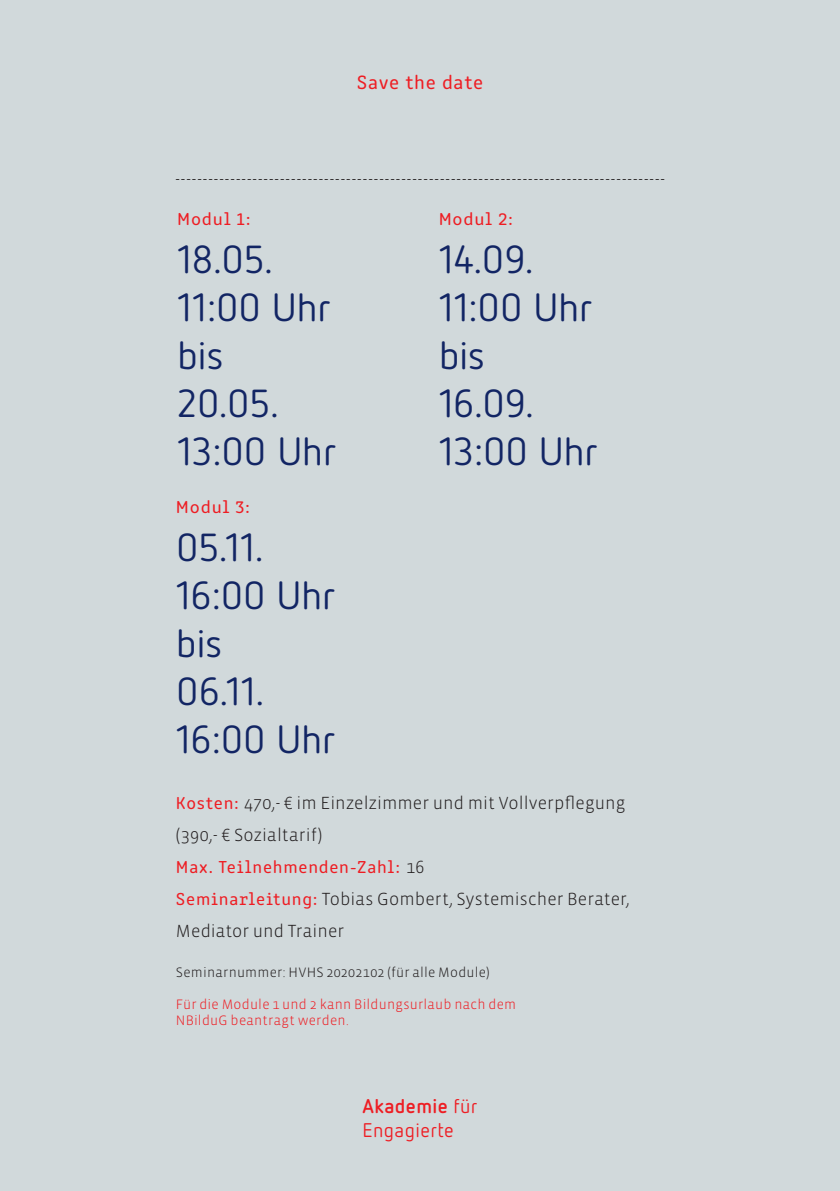
<style>
.page{position:relative;width:840px;height:1191px;background:#fff}
.page>*{position:absolute;margin:0;border:0;box-sizing:border-box;transform-origin:0 0}
.t1{font:39px/48px "Netto OT";letter-spacing:-.015em;color:#122564;scale:1.04 1}
.t2{font:20px "Clone Rounded Latn";letter-spacing:.035em;color:#ee1d23}
.t3{font:19.8px/24px "Netto OT";letter-spacing:.02em;color:#ee1d23}
.t4{font:300 18px/32px "Vista Sans OT";letter-spacing:.005em;color:#231f20}
.t5{font:18px "Clone Rounded Latn";letter-spacing:.045em;color:#ee1d23}
.t6{font:18px "Clone Rounded Latn";letter-spacing:.045em;color:#ee1d23;scale:1.04 1}
.t7{font:300 14px/16px "Vista Sans OT";letter-spacing:.015em;color:#ee1d23}
.t8{font:300 14px "Vista Sans OT";letter-spacing:.015em;color:#231f20}
.s1{font-family:"Clone Rounded Latn";font-weight:400;color:#ee1d23}
.s2{font-family:"Vista Sans OT";font-weight:300;color:#231f20}
.s3{font-weight:700}
</style>
<div class="page">
<div style="left:0;top:0;width:839px;height:1191px;background:#d1d9db"></div>
<p class="t2" style="left:356px;top:67px;width:128px">Save the date</p>
<p class="t4" style="left:175px;top:163px;width:491px">-----------------------------------------------------------------------------------------</p>
<p class="t6" style="left:177px;top:206px;width:72px">Modul 1:</p>
<h1 class="t1" style="left:177px;top:235px;width:155px">18.05.<br>11:00 Uhr bis<br>20.05.<br>13:00 Uhr</h1>
<p class="t6" style="left:176px;top:494px;width:73px">Modul 3:</p>
<h1 class="t1" style="left:176px;top:523px;width:155px">05.11.<br>16:00 Uhr bis<br>06.11.<br>16:00 Uhr</h1>
<p class="t6" style="left:438px;top:206px;width:73px">Modul 2:</p>
<h1 class="t1" style="left:438px;top:235px;width:155px">14.09.<br>11:00 Uhr bis<br>16.09.<br>13:00 Uhr</h1>
<p class="t4" style="left:176px;top:787px;width:451px"><span class="s1">Kosten:</span> 470,- € im Einzelzimmer und mit Vollverpflegung (390,- € Sozialtarif)</p>
<p class="t5" style="left:176px;top:854px;width:250px">Max. Teilnehmenden-Zahl: <span class="s2">16</span></p>
<p class="t4" style="left:176px;top:883px;width:455px"><span class="s1">Seminarleitung:</span> Tobias Gombert, Systemischer Berater,<br>Mediator und Trainer</p>
<p class="t8" style="left:176px;top:965px;width:315px">Seminarnummer: HVHS 20202102 (für alle Module)</p>
<p class="t7" style="left:176px;top:997px;width:341px">Für die Module 1 und 2 kann Bildungsurlaub nach dem<br>NBilduG beantragt werden.</p>
<p class="t3" style="left:362px;top:1094px;width:116px"><span class="s3">Akademie</span> für<br>Engagierte</p>
</div>
